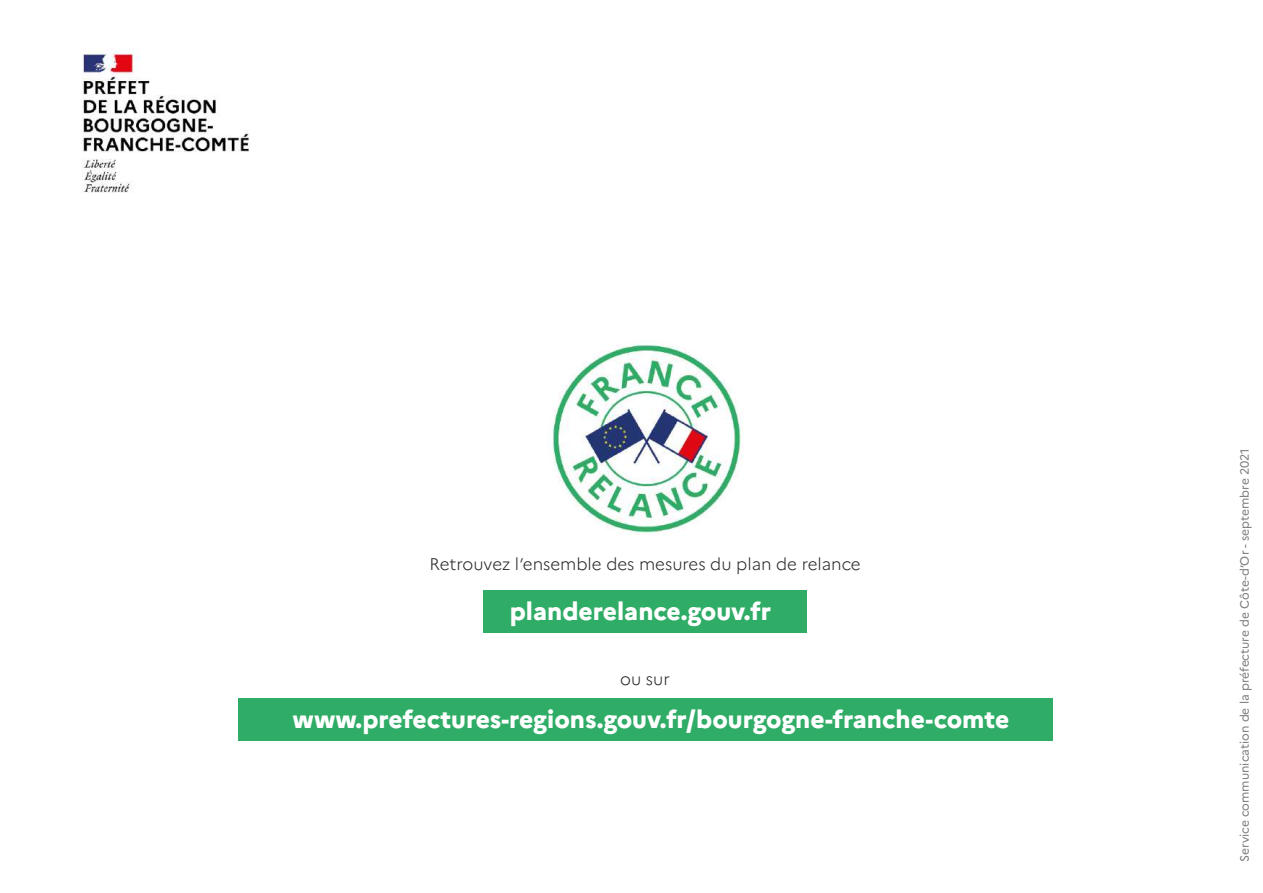
<style>
.page{position:relative;width:1263px;height:893px;background:#fff}
.page>*{position:absolute;margin:0;border:0;box-sizing:border-box;transform-origin:0 0}
.t1{font:800 24.75px "Marianne";color:#fff}
.t2{font:300 16.8px "Marianne";color:#282827}
.t3{font:12px "Marianne";color:#7c7b7b}
</style>
<div class="page">
<img style="left:82px;top:50px;width:167px;height:143px">
<div style="left:483px;top:590px;width:324px;height:43px;background:#2fac66"></div>
<div style="left:238px;top:699px;width:814px;height:42px;background:#2fac66"></div>
<img style="left:547px;top:339px;width:199px;height:199px;border-radius:99px">
<p class="t2" style="left:429px;top:554px;width:433px">Retrouvez l’ensemble des mesures du plan de relance</p>
<p class="t1" style="left:510px;top:596px;width:263px">planderelance.gouv.fr</p>
<p class="t2" style="left:620px;top:668px;width:51px">ou sur</p>
<p class="t1" style="left:293px;top:704px;width:718px">www.prefectures-regions.gouv.fr/bourgogne-franche-comte</p>
<p class="t3" style="left:1237px;top:862px;width:416px;rotate:-90deg">Service communication de la préfecture de Côte-d’Or - septembre 2021</p>
</div>
